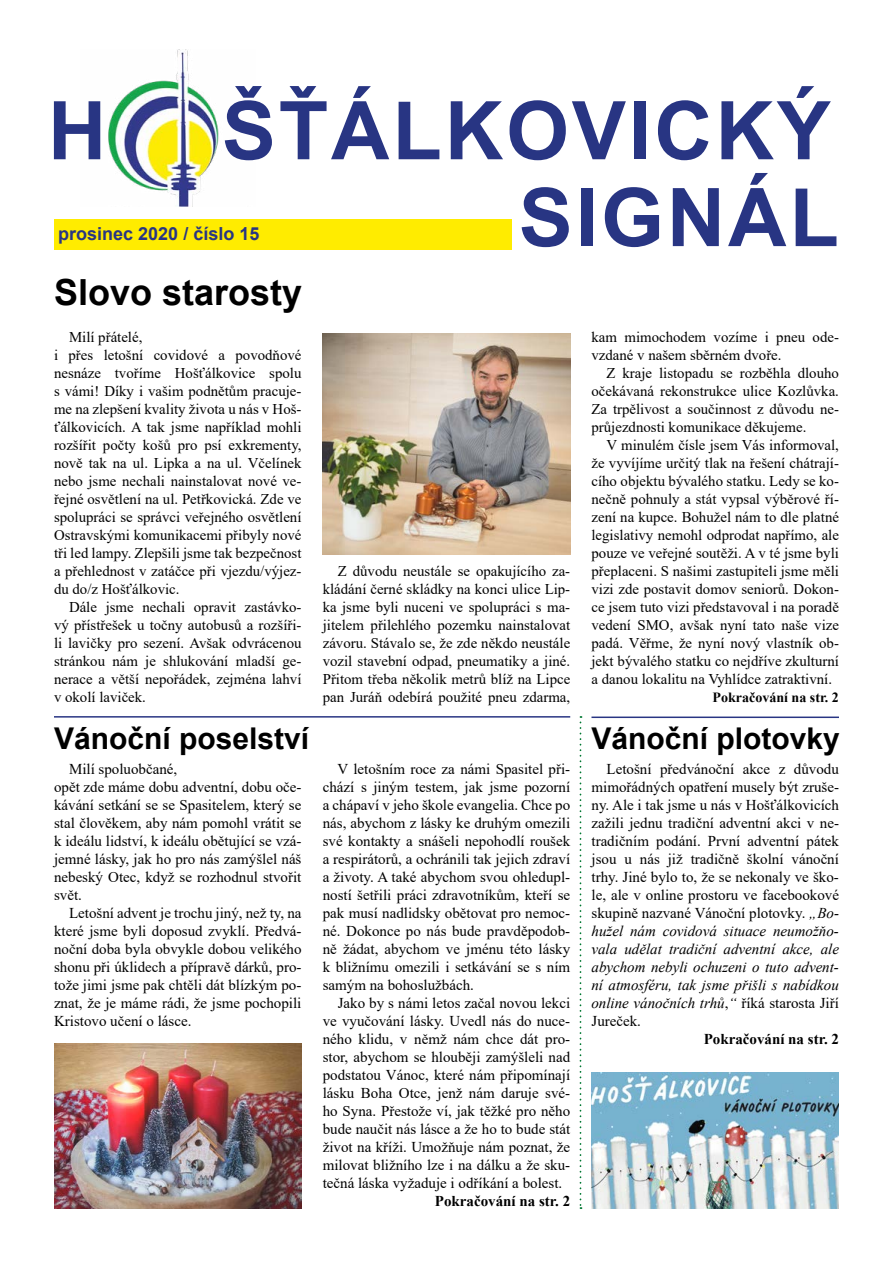
<style>
.page{position:relative;width:893px;height:1263px;background:#fff}
.page>*{position:absolute;margin:0;border:0;box-sizing:border-box;transform-origin:0 0}
.t1{font:700 81px "Arial";letter-spacing:.035em;color:#283583}
.t2{font:700 36px "Arial";color:#000}
.t3{font:700 30px "Arial";color:#000}
.t4{font:700 18px "Arial";color:#283583}
.t5{font:15px/18px "Times New Roman";color:#000;text-align:justify}
.t6{font:700 15px "Times New Roman";color:#000}
.t7{font:14.85px/18px "Times New Roman";color:#000;text-align:justify}
.t8{font:700 14.1px "Times New Roman";color:#000}
.s1{font-style:italic;font-size:14.55px}
.s2{font-style:italic}
.s3{font-style:italic;font-size:14.85px}
</style>
<div class="page">
<img style="left:108px;top:49px;width:111px;height:157px">
<div style="left:54px;top:219px;width:457px;height:30px;background:#ffec00"></div>
<hr style="left:54px;top:716px;width:516px;height:2px;background:#283583">
<hr style="left:591px;top:716px;width:248px;height:2px;background:#283583">
<img style="left:54px;top:1043px;width:247px;height:166px">
<img style="left:591px;top:1072px;width:248px;height:137px">
<img style="left:323px;top:333px;width:247px;height:221px">
<svg style="left:580px;top:716px;width:1px;height:493px"></svg>
<h1 class="t1" style="left:48px;top:74px;width:60px">H</h1>
<h1 class="t1" style="left:222px;top:74px;width:610px">ŠŤÁLKOVICKÝ</h1>
<p class="t4" style="left:58px;top:221px;width:203px">prosinec 2020 / číslo 15</p>
<h1 class="t1" style="left:519px;top:161px;width:322px">SIGNÁL</h1>
<h2 class="t2" style="left:54px;top:267px;width:250px">Slovo starosty</h2>
<p class="t7" style="left:54px;top:328px;width:249px;text-align:left;text-indent:15px">Milí přátelé,<br>i přes letošní covidové a povodňové nesnáze tvoříme Hošťálkovice spolu s vámi! Díky i vašim podnětům pracuje&shy;me na zlepšení kvality života u nás v Hoš&shy;ťálkovicích. A tak jsme například mohli rozšířit počty košů pro psí exkrementy, nově tak na ul. Lipka a na ul. Včelínek nebo jsme nechali nainstalovat nové ve&shy;řejné osvětlení na ul. Petřkovická. Zde ve spolupráci se správci veřejného osvětlení Ostravskými komunikacemi přibyly nové tři led lampy. Zlepšili jsme tak bezpečnost a přehlednost v zatáčce při vjezdu/výjez&shy;du do/z Hošťálkovic.</p>
<p class="t7" style="left:54px;top:598px;width:249px;text-indent:15px">Dále jsme nechali opravit zastávko&shy;vý přístřešek u točny autobusů a rozšíři&shy;li lavičky pro sezení. Avšak odvrácenou stránkou nám je shlukování mladší ge&shy;nerace a větší nepořádek, zejména lahví v okolí laviček.</p>
<h3 class="t3" style="left:54px;top:718px;width:257px">Vánoční poselství</h3>
<p class="t5" style="left:54px;top:760px;width:249px;text-align:left;text-indent:15px">Milí spoluobčané,<br>opět zde máme dobu adventní, dobu oče&shy;kávání setkání se se Spasitelem, který se stal člověkem, aby nám pomohl vrátit se k ideálu lidství, k ideálu obětující se vzá&shy;jemné lásky, jak ho pro nás zamýšlel náš nebeský Otec, když se rozhodnul stvořit svět.</p>
<p class="t5" style="left:54px;top:904px;width:249px;text-indent:15px">Letošní advent je trochu jiný, než ty, na které jsme byli doposud zvyklí. Předvá&shy;noční doba byla obvykle dobou velikého shonu při úklidech a přípravě dárků, pro&shy;tože jimi jsme pak chtěli dát blízkým po&shy;znat, že je máme rádi, že jsme pochopili Kristovo učení o lásce.</p>
<p class="t7" style="left:323px;top:562px;width:249px;text-indent:15px">Z důvodu neustále se opakujícího za&shy;kládání černé skládky na konci ulice Lip&shy;ka jsme byli nuceni ve spolupráci s ma&shy;jitelem přilehlého pozemku nainstalovat závoru. Stávalo se, že zde někdo neustále vozil stavební odpad, pneumatiky a jiné.<br>Přitom třeba několik metrů blíž na Lipce pan Juráň odebírá použité pneu zdarma,</p>
<p class="t5" style="left:323px;top:760px;width:249px;text-indent:15px">V letošním roce za námi Spasitel při&shy;chází s jiným testem, jak jsme pozorní a chápaví v jeho škole evangelia. Chce po nás, abychom z lásky ke druhým omezili své kontakty a snášeli nepohodlí roušek a respirátorů, a ochránili tak jejich zdraví a životy. A také abychom svou ohledupl&shy;ností šetřili práci zdravotníkům, kteří se pak musí nadlidsky obětovat pro nemoc&shy;né. Dokonce po nás bude pravděpodob&shy;ně žádat, abychom ve jménu této lásky k bližnímu omezili i setkávání se s ním samým na bohoslužbách.</p>
<p class="t5" style="left:323px;top:994px;width:249px;text-indent:15px">Jako by s námi letos začal novou lekci ve vyučování lásky. Uvedl nás do nuce&shy;ného klidu, v němž nám chce dát pro&shy;stor, abychom se hlouběji zamýšleli nad podstatou Vánoc, které nám připomínají lásku Boha Otce, jenž nám daruje své&shy;ho Syna. Přestože ví, jak těžké pro něho bude naučit nás lásce a že ho to bude stát život na kříži. Umožňuje nám poznat, že milovat bližního lze i na dálku a že sku&shy;tečná láska vyžaduje i odříkání a bolest.</p>
<p class="t6" style="left:435px;top:1190px;width:137px">Pokračování na str. 2</p>
<p class="t7" style="left:591px;top:328px;width:249px">kam mimochodem vozíme i pneu ode&shy;vzdané v našem sběrném dvoře.</p>
<p class="t7" style="left:591px;top:364px;width:249px;text-indent:15px">Z kraje listopadu se rozběhla dlouho očekávaná rekonstrukce ulice Kozlůvka.<br>Za trpělivost a součinnost z důvodu ne&shy;průjezdnosti komunikace děkujeme.</p>
<p class="t7" style="left:591px;top:436px;width:249px;text-indent:15px">V minulém čísle jsem Vás informoval, že vyvíjíme určitý tlak na řešení chátrají&shy;cího objektu bývalého statku. Ledy se ko&shy;nečně pohnuly a stát vypsal výběrové ří&shy;zení na kupce. Bohužel nám to dle platné legislativy nemohl odprodat napřímo, ale pouze ve veřejné soutěži. A v té jsme byli přeplaceni. S našimi zastupiteli jsme měli vizi zde postavit domov seniorů. Dokon&shy;ce jsem tuto vizi představoval i na poradě vedení SMO, avšak nyní tato naše vize padá. Věřme, že nyní nový vlastník ob&shy;jekt bývalého statku co nejdříve zkulturní a danou lokalitu na Vyhlídce zatraktivní.</p>
<p class="t8" style="left:712px;top:687px;width:128px">Pokračování na str. 2</p>
<h3 class="t3" style="left:591px;top:718px;width:250px">Vánoční plotovky</h3>
<p class="t5" style="left:591px;top:760px;width:249px;text-indent:15px">Letošní předvánoční akce z důvodu mimořádných opatření musely být zruše&shy;ny. Ale i tak jsme u nás v Hošťálkovicích zažili jednu tradiční adventní akci v ne&shy;tradičním podání. První adventní pátek jsou u nás již tradičně školní vánoční trhy. Jiné bylo to, že se nekonaly ve ško&shy;le, ale v online prostoru ve facebookové skupině nazvané Vánoční plotovky. <span class="s1">„</span><span class="s2">Bo&shy;hužel nám covidová situace neumožňo&shy;vala udělat tradiční adventní akce, ale abychom nebyli ochuzeni o tuto advent&shy;ní atmosféru, tak jsme přišli s nabídkou online vánočních trhů</span>,<span class="s3">“</span> říká starosta Jiří Jureček.</p>
<p class="t6" style="left:704px;top:1028px;width:137px">Pokračování na str. 2</p>
</div>
